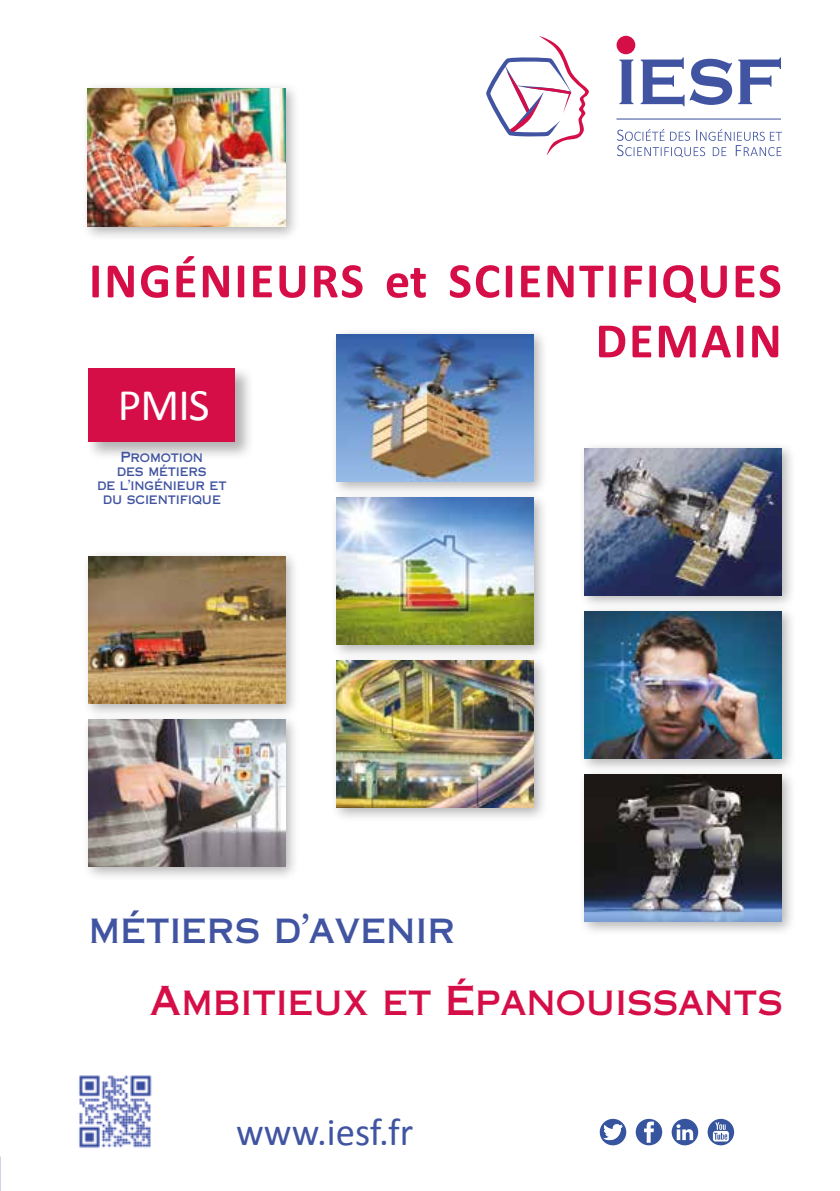
<style>
.page{position:relative;width:840px;height:1191px;background:#fff}
.page>*{position:absolute;margin:0;border:0;box-sizing:border-box;transform-origin:0 0}
.t1{font:700 50px/60px "Calibri";letter-spacing:.04em;color:#d60e47;text-align:right}
.t2{font:45.4px "Calibri";color:#fff}
.t3{font:40px "Copperplate Thirty One AB";letter-spacing:-.01em;color:#d60e47;scale:.9 1}
.t4{font:40px "Copperplate Thirty One AB";letter-spacing:-.01em;color:#4054a1;scale:.9 1}
.t5{font:38.8px "Calibri";color:#4054a1}
.t6{font:14px/14px "Copperplate Thirty One AB";letter-spacing:-.01em;color:#4054a1;text-align:center;scale:.87 1}
</style>
<div class="page">
<div style="left:85px;top:365px;width:169px;height:96px;background:#000;opacity:.3"></div>
<div style="left:88px;top:368px;width:147px;height:74px;background:#d60e47"></div>
<img style="left:79px;top:1075px;width:73px;height:73px">
<svg style="left:599px;top:1118px;width:27px;height:27px"></svg>
<svg style="left:603px;top:1124px;width:19px;height:16px"></svg>
<svg style="left:635px;top:1118px;width:26px;height:27px"></svg>
<svg style="left:643px;top:1121px;width:10px;height:21px"></svg>
<svg style="left:671px;top:1118px;width:26px;height:27px"></svg>
<svg style="left:676px;top:1124px;width:16px;height:16px"></svg>
<svg style="left:707px;top:1118px;width:26px;height:27px"></svg>
<svg style="left:712px;top:1122px;width:16px;height:19px"></svg>
<div style="left:81px;top:81px;width:219px;height:161px;background:#000;opacity:.3"></div>
<img style="left:88px;top:88px;width:197px;height:139px">
<div style="left:329px;top:327px;width:219px;height:170px;background:#000;opacity:.3"></div>
<img style="left:336px;top:334px;width:197px;height:147px">
<div style="left:329px;top:491px;width:219px;height:169px;background:#000;opacity:.3"></div>
<img style="left:336px;top:497px;width:197px;height:147px">
<div style="left:82px;top:549px;width:218px;height:169px;background:#000;opacity:.3"></div>
<img style="left:89px;top:556px;width:196px;height:147px">
<div style="left:329px;top:654px;width:219px;height:169px;background:#000;opacity:.3"></div>
<img style="left:336px;top:661px;width:197px;height:147px">
<div style="left:82px;top:712px;width:218px;height:170px;background:#000;opacity:.3"></div>
<img style="left:89px;top:719px;width:196px;height:147px">
<div style="left:577px;top:441px;width:219px;height:169px;background:#000;opacity:.3"></div>
<img style="left:584px;top:448px;width:196px;height:147px">
<div style="left:577px;top:604px;width:219px;height:169px;background:#000;opacity:.3"></div>
<img style="left:584px;top:611px;width:196px;height:147px">
<div style="left:577px;top:767px;width:219px;height:169px;background:#000;opacity:.3"></div>
<img style="left:584px;top:774px;width:196px;height:147px">
<svg style="left:619px;top:60px;width:14px;height:44px"></svg>
<svg style="left:640px;top:57px;width:91px;height:49px"></svg>
<svg style="left:738px;top:57px;width:42px;height:47px"></svg>
<div style="left:616px;top:36px;width:19px;height:18px;background:#d60e47;border-radius:50%"></div>
<hr style="left:616px;top:118px;width:164px;height:2px;background:#4054a1">
<svg style="left:486px;top:36px;width:102px;height:119px"></svg>
<svg style="left:617px;top:129px;width:164px;height:28px"></svg>
<h1 class="t1" style="left:89px;top:251px;width:694px">INGÉNIEURS et SCIENTIFIQUES<br>DEMAIN</h1>
<h2 class="t2" style="left:118px;top:376px;width:93px">PMIS</h2>
<p class="t6" style="left:97px;top:450px;width:150px">Promotion<br>des métiers<br>de l’ingénieur et du scientifique</p>
<h3 class="t4" style="left:88px;top:904px;width:409px">métiers d’avenir</h3>
<h3 class="t3" style="left:149px;top:976px;width:705px">Ambitieux et Épanouissants</h3>
<h3 class="t5" style="left:236px;top:1108px;width:179px">www.iesf.fr</h3>
</div>
